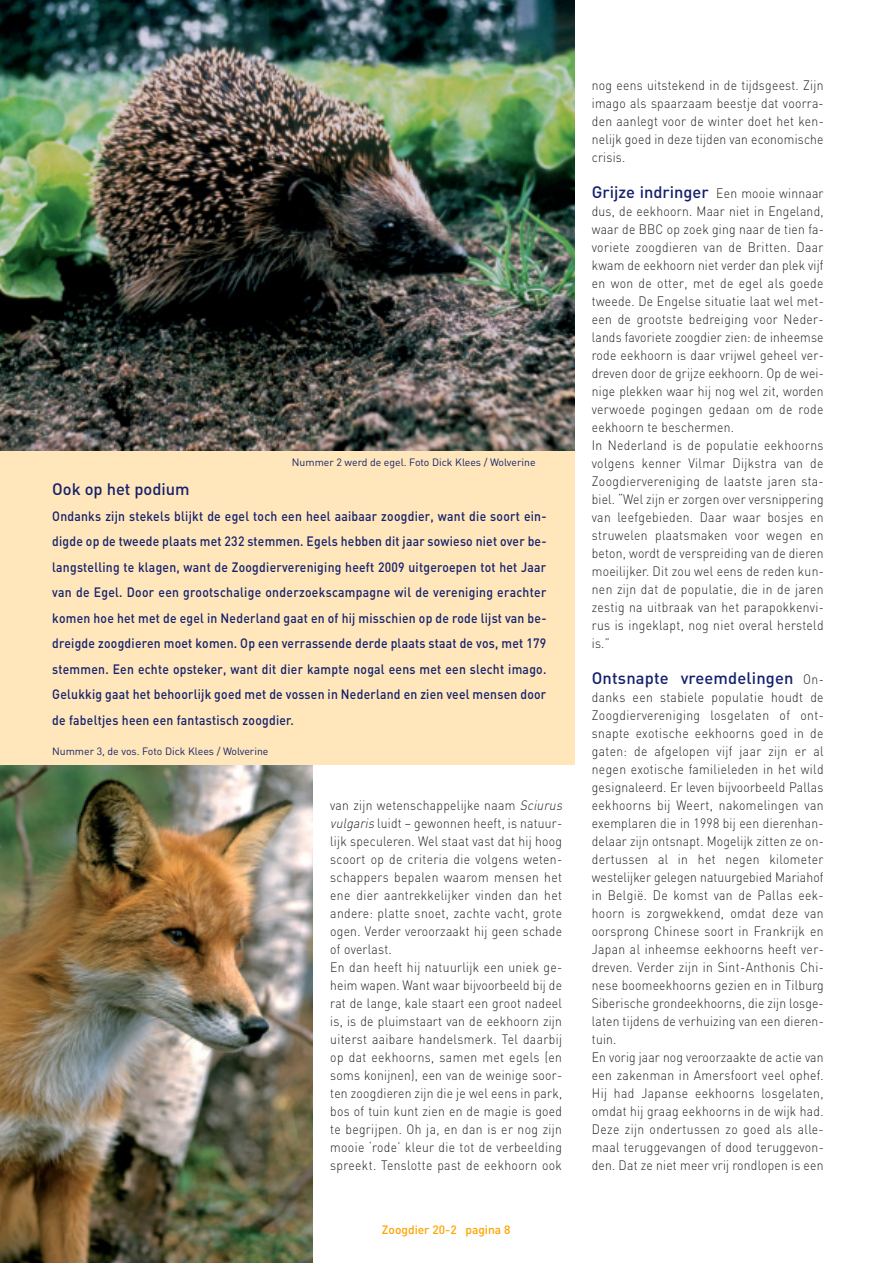
<style>
.page{position:relative;width:893px;height:1263px;background:#fff}
.page>*{position:absolute;margin:0;border:0;box-sizing:border-box;transform-origin:0 0}
.t1{font:500 16.5px "DIN";color:#15216c}
.t2{font:300 13.5px/18px "DIN";letter-spacing:.02em;color:#231f20;scale:.9 1}
.t3{font:500 13.5px/25.5px "DIN";letter-spacing:.02em;color:#15216c;text-align:justify;scale:.9 1}
.t4{font:500 12px "DIN";color:#ffa300}
.t5{font:10.5px "DIN";color:#15216c}
.s1{font-style:italic}
.s2{font-weight:300;font-size:13.5px;color:#231f20}
</style>
<div class="page">
<div style="left:0;top:446px;width:574px;height:319px;background:#ffe7bb"></div>
<img style="left:0;top:765px;width:312px;height:498px">
<img style="left:0;top:0;width:574px;height:451px">
<p class="t5" style="left:292px;top:459px;width:245px">Nummer 2 werd de egel. Foto Dick Klees / Wolverine</p>
<p class="t1" style="left:52px;top:483px;width:139px">Ook op het podium</p>
<p class="t3" style="left:52px;top:504px;width:551px">Ondanks zijn stekels blijkt de egel toch een heel aaibaar zoogdier, want die soort ein&shy;digde op de tweede plaats met 232 stemmen. Egels hebben dit jaar sowieso niet over be&shy;langstelling te klagen, want de Zoogdiervereniging heeft 2009 uitgeroepen tot het Jaar van de Egel. Door een grootschalige onderzoekscampagne wil de vereniging erachter komen hoe het met de egel in Nederland gaat en of hij misschien op de rode lijst van be&shy;dreigde zoogdieren moet komen. Op een verrassende derde plaats staat de vos, met 179 stemmen. Een echte opsteker, want dit dier kampte nogal eens met een slecht imago.<br>Gelukkig gaat het behoorlijk goed met de vossen in Nederland en zien veel mensen door de fabeltjes heen een fantastisch zoogdier.</p>
<p class="t5" style="left:52px;top:748px;width:218px">Nummer 3, de vos. Foto Dick Klees / Wolverine</p>
<p class="t2" style="left:330px;top:798px;width:262px">van zijn wetenschappelijke naam <span class="s1">Sciurus vulgaris</span>luidt – gewonnen heeft, is natuur&shy;lijk speculeren. Wel staat vast dat hij hoog scoort op de criteria die volgens weten&shy;schappers bepalen waarom mensen het ene dier aantrekkelijker vinden dan het andere: platte snoet, zachte vacht, grote ogen. Verder veroorzaakt hij geen schade of overlast.<br>En dan heeft hij natuurlijk een uniek ge&shy;heim wapen. Want waar bijvoorbeeld bij de rat de lange, kale staart een groot nadeel is, is de pluimstaart van de eekhoorn zijn uiterst aaibare handelsmerk. Tel daarbij op dat eekhoorns, samen met egels (en soms konijnen), een van de weinige soor&shy;ten zoogdieren zijn die je wel eens in park, bos of tuin kunt zien en de magie is goed te begrijpen. Oh ja, en dan is er nog zijn mooie ‘rode’ kleur die tot de verbeelding spreekt. Tenslotte past de eekhoorn ook</p>
<p class="t4" style="left:382px;top:1226px;width:130px">Zoogdier 20-2 pagina 8</p>
<p class="t2" style="left:592px;top:78px;width:259px;text-align:justify">nog eens uitstekend in de tijdsgeest. Zijn imago als spaarzaam beestje dat voorra&shy;den aanlegt voor de winter doet het ken&shy;nelijk goed in deze tijden van economische crisis.</p>
<p class="t1" style="left:592px;top:186px;width:233px">Grijze indringer <span class="s2">Een mooie winnaar</span></p>
<p class="t2" style="left:592px;top:204px;width:259px">dus, de eekhoorn. Maar niet in Engeland, waar de BBC op zoek ging naar de tien fa&shy;voriete zoogdieren van de Britten. Daar kwam de eekhoorn niet verder dan plek vijf en won de otter, met de egel als goede tweede. De Engelse situatie laat wel met&shy;een de grootste bedreiging voor Neder&shy;lands favoriete zoogdier zien: de inheemse rode eekhoorn is daar vrijwel geheel ver&shy;dreven door de grijze eekhoorn. Op de wei&shy;nige plekken waar hij nog wel zit, worden verwoede pogingen gedaan om de rode eekhoorn te beschermen.<br>In Nederland is de populatie eekhoorns volgens kenner Vilmar Dijkstra van de Zoogdiervereniging de laatste jaren sta&shy;biel. “Wel zijn er zorgen over versnippering van leefgebieden. Daar waar bosjes en struwelen plaatsmaken voor wegen en beton, wordt de verspreiding van de dieren moeilijker. Dit zou wel eens de reden kun&shy;nen zijn dat de populatie, die in de jaren zestig na uitbraak van het parapokkenvi&shy;rus is ingeklapt, nog niet overal hersteld is.”</p>
<p class="t1" style="left:592px;top:672px;width:234px">Ontsnapte vreemdelingen <span class="s2">On-</span></p>
<p class="t2" style="left:592px;top:690px;width:259px">danks een stabiele populatie houdt de Zoogdiervereniging losgelaten of ont&shy;snapte exotische eekhoorns goed in de gaten: de afgelopen vijf jaar zijn er al negen exotische familieleden in het wild gesignaleerd. Er leven bijvoorbeeld Pallas eekhoorns bij Weert, nakomelingen van exemplaren die in 1998 bij een dierenhan&shy;delaar zijn ontsnapt. Mogelijk zitten ze on&shy;dertussen al in het negen kilometer westelijker gelegen natuurgebied Mariahof in België. De komst van de Pallas eek&shy;hoorn is zorgwekkend, omdat deze van oorsprong Chinese soort in Frankrijk en Japan al inheemse eekhoorns heeft ver&shy;dreven. Verder zijn in Sint-Anthonis Chi&shy;nese boomeekhoorns gezien en in Tilburg Siberische grondeekhoorns, die zijn losge&shy;laten tijdens de verhuizing van een dieren&shy;tuin.<br>En vorig jaar nog veroorzaakte de actie van een zakenman in Amersfoort veel ophef.<br>Hij had Japanse eekhoorns losgelaten, omdat hij graag eekhoorns in de wijk had.<br>Deze zijn ondertussen zo goed als alle&shy;maal teruggevangen of dood teruggevon&shy;den. Dat ze niet meer vrij rondlopen is een</p>
</div>
